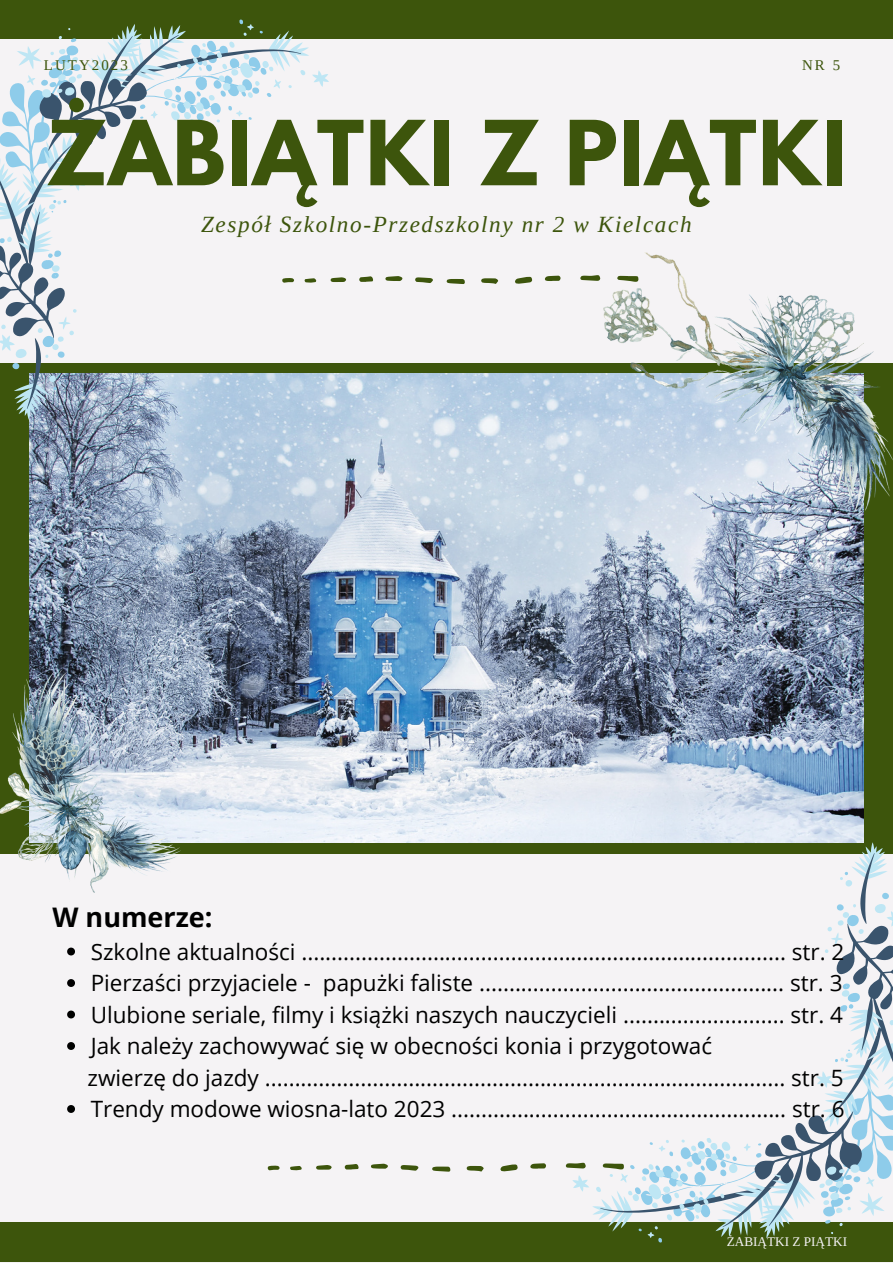
<style>
.page{position:relative;width:893px;height:1264px;background:#fff}
.page>*{position:absolute;margin:0;border:0;box-sizing:border-box;transform-origin:0 0}
.t1{font:700 79.35px "League Spartan";letter-spacing:.02em;color:#3d550c}
.t2{font:700 27px "Open Sans";color:#000}
.t3{font:italic 23.1px "Tinos";letter-spacing:.07em;color:#3d550c}
.t4{font:22.5px/31.5px "Open Sans";color:#000;text-align:justify}
.t5{font:14.85px "Tinos";letter-spacing:.14em;color:#3d550c}
.t6{font:13.2px "Tinos";color:#f5f3f5}
</style>
<div class="page">
<div style="left:0;top:0;width:892px;height:1262px;background:#f5f3f5"></div>
<div style="left:0;top:1222px;width:892px;height:40px;background:#3d550c"></div>
<div style="left:0;top:0;width:892px;height:39px;background:#3d550c"></div>
<div style="left:0;top:363px;width:892px;height:490px;background:#3d550c"></div>
<svg style="left:515px;top:277px;width:17px;height:7px"></svg>
<svg style="left:580px;top:275px;width:20px;height:6px"></svg>
<svg style="left:446px;top:279px;width:19px;height:5px"></svg>
<svg style="left:415px;top:277px;width:18px;height:6px"></svg>
<svg style="left:481px;top:278px;width:17px;height:6px"></svg>
<svg style="left:545px;top:275px;width:15px;height:6px"></svg>
<svg style="left:385px;top:276px;width:17px;height:5px"></svg>
<svg style="left:359px;top:276px;width:14px;height:6px"></svg>
<svg style="left:330px;top:277px;width:16px;height:5px"></svg>
<svg style="left:500px;top:1164px;width:18px;height:7px"></svg>
<svg style="left:565px;top:1163px;width:7px;height:5px"></svg>
<svg style="left:432px;top:1166px;width:18px;height:5px"></svg>
<svg style="left:400px;top:1165px;width:18px;height:5px"></svg>
<svg style="left:466px;top:1165px;width:17px;height:6px"></svg>
<svg style="left:530px;top:1163px;width:16px;height:5px"></svg>
<svg style="left:371px;top:1163px;width:17px;height:5px"></svg>
<svg style="left:344px;top:1164px;width:14px;height:5px"></svg>
<svg style="left:316px;top:1165px;width:15px;height:4px"></svg>
<svg style="left:267px;top:1165px;width:12px;height:5px"></svg>
<svg style="left:290px;top:1166px;width:12px;height:4px"></svg>
<img style="left:29px;top:373px;width:834px;height:469px">
<img style="left:14px;top:385px;width:302px;height:35px">
<svg style="left:0;top:24px;width:329px;height:361px"></svg>
<svg style="left:592px;top:842px;width:300px;height:396px"></svg>
<svg style="left:572px;top:876px;width:320px;height:361px"></svg>
<img style="left:0;top:669px;width:181px;height:223px">
<img style="left:603px;top:253px;width:289px;height:263px">
<svg style="left:67px;top:947px;width:8px;height:8px"></svg>
<svg style="left:67px;top:979px;width:8px;height:7px"></svg>
<svg style="left:67px;top:1010px;width:8px;height:8px"></svg>
<svg style="left:67px;top:1042px;width:8px;height:7px"></svg>
<svg style="left:67px;top:1105px;width:8px;height:7px"></svg>
<p class="t5" style="left:44px;top:56px;width:85px">LUTY2023</p>
<p class="t5" style="left:802px;top:56px;width:40px">NR 5</p>
<h1 class="t1" style="left:46px;top:114px;width:802px">ŻABIĄTKI Z PIĄTKI</h1>
<p class="t3" style="left:201px;top:211px;width:492px">Zespół Szkolno-Przedszkolny nr 2 w Kielcach</p>
<p class="t2" style="left:52px;top:898px;width:161px">W numerze:</p>
<p class="t4" style="left:91px;top:935px;width:755px">Szkolne aktualności ................................................................................. str. 2<br>Pierzaści przyjaciele - papużki faliste ................................................... str. 3<br>Ulubione seriale, filmy i książki naszych nauczycieli ........................... str. 4<br>Jak należy zachowywać się w obecności konia i przygotować</p>
<p class="t4" style="left:88px;top:1061px;width:757px">zwierzę do jazdy ....................................................................................... str. 5</p>
<p class="t4" style="left:91px;top:1092px;width:755px">Trendy modowe wiosna-lato 2023 ........................................................ str. 6</p>
<p class="t6" style="left:726px;top:1233px;width:122px">ŻABIĄTKI Z PIĄTKI</p>
</div>
